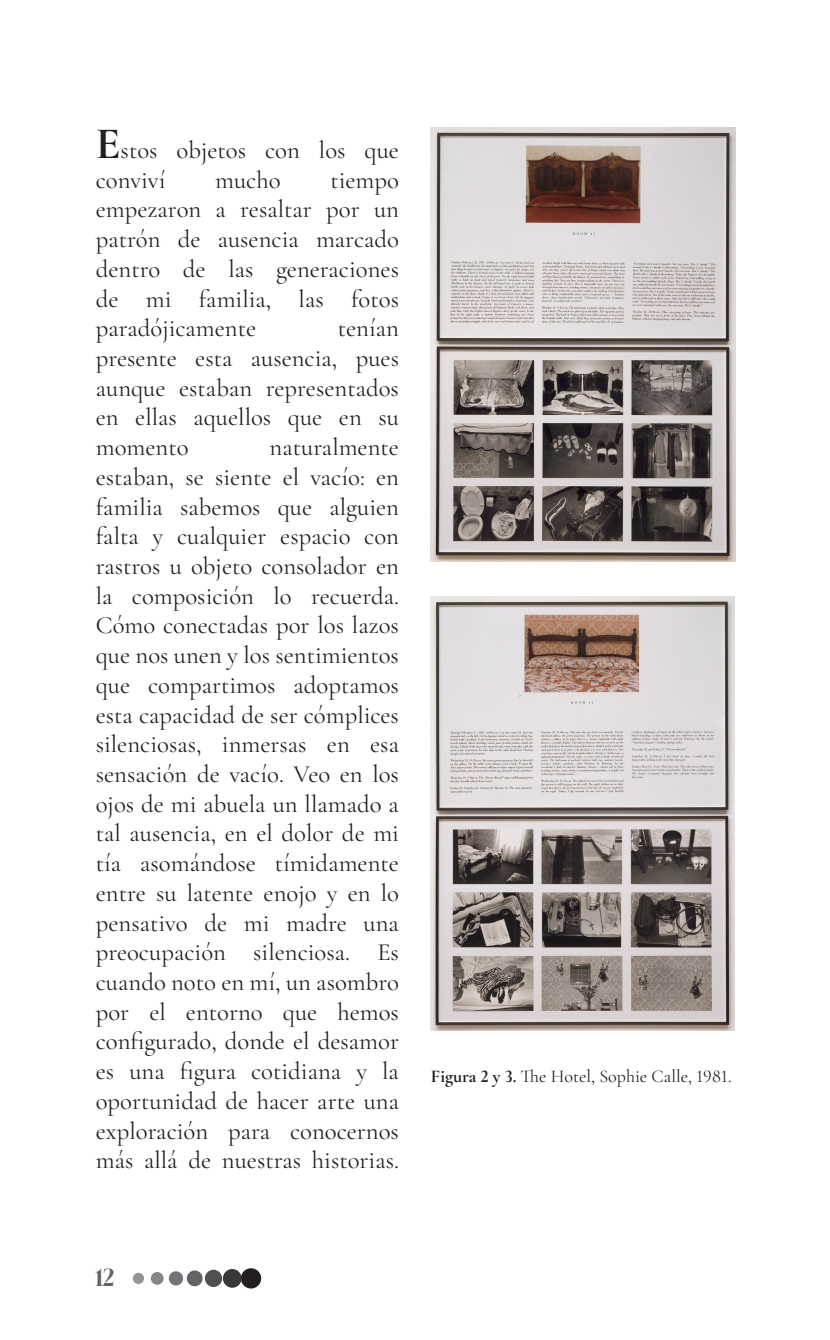
<style>
.page{position:relative;width:830px;height:1340px;background:#fff}
.page>*{position:absolute;margin:0;border:0;box-sizing:border-box;transform-origin:0 0}
.textos_de_siempre{font:24.75px/29.7px "Cormorant Garamond";color:#231f20;text-align:justify}
.t1{font:22.5px "Gloock";color:#636366}
.figuras{font:18px "Cormorant Garamond";color:#231f20}
.s1{font-weight:700;font-size:45px}
.s2{font-weight:700}
</style>
<div class="page">
<div style="left:241px;top:1268px;width:20px;height:20px;background:#231f20;border-radius:50%"></div>
<div style="left:223px;top:1268px;width:18px;height:19px;background:#383839;border-radius:50%"></div>
<div style="left:205px;top:1269px;width:17px;height:17px;background:#505052;border-radius:50%"></div>
<div style="left:187px;top:1270px;width:15px;height:16px;background:#636366;border-radius:50%"></div>
<div style="left:169px;top:1271px;width:14px;height:14px;background:#727477;border-radius:50%"></div>
<div style="left:151px;top:1271px;width:12px;height:13px;background:#848689;border-radius:50%"></div>
<div style="left:133px;top:1272px;width:11px;height:11px;background:#939598;border-radius:50%"></div>
<img style="left:431px;top:128px;width:303px;height:433px">
<img style="left:431px;top:596px;width:302px;height:434px">
<p class="textos_de_siempre" style="left:96px;top:135px;width:304px"><span class="s1">E</span>stos objetos con los que conviví</p>
<p class="textos_de_siempre" style="left:215px;top:165px;width:67px">mucho</p>
<p class="textos_de_siempre" style="left:96px;top:165px;width:304px;text-indent:234px">tiempo empezaron a resaltar por un patrón de ausencia marcado dentro de las generaciones de mi familia, las fotos paradójicamente</p>
<p class="textos_de_siempre" style="left:96px;top:313px;width:304px;text-indent:242px">tenían presente esta ausencia, pues aunque estaban representados en ellas aquellos que en su momento</p>
<p class="textos_de_siempre" style="left:96px;top:432px;width:305px;text-indent:174px">naturalmente estaban, se siente el vacío: en familia sabemos que alguien falta y cualquier espacio con rastros u objeto consolador en la composición lo recuerda.<br>Cómo conectadas por los lazos que nos unen y los sentimientos que compartimos adoptamos esta capacidad de ser cómplices silenciosas, inmersas en esa sensación de vacío. Veo en los ojos de mi abuela un llamado a tal ausencia, en el dolor de mi tía asomándose tímidamente entre su latente enojo y en lo pensativo de mi madre una preocupación silenciosa. Es cuando noto en mí, un asombro por el entorno que hemos configurado, donde el desamor es una figura cotidiana y la oportunidad de hacer arte una exploración para conocernos más allá de nuestras historias.</p>
<p class="figuras" style="left:431px;top:1065px;width:302px"><span class="s2">Figura 2 y 3.</span> The Hotel, Sophie Calle, 1981.</p>
<p class="t1" style="left:96px;top:1263px;width:20px">12</p>
</div>
